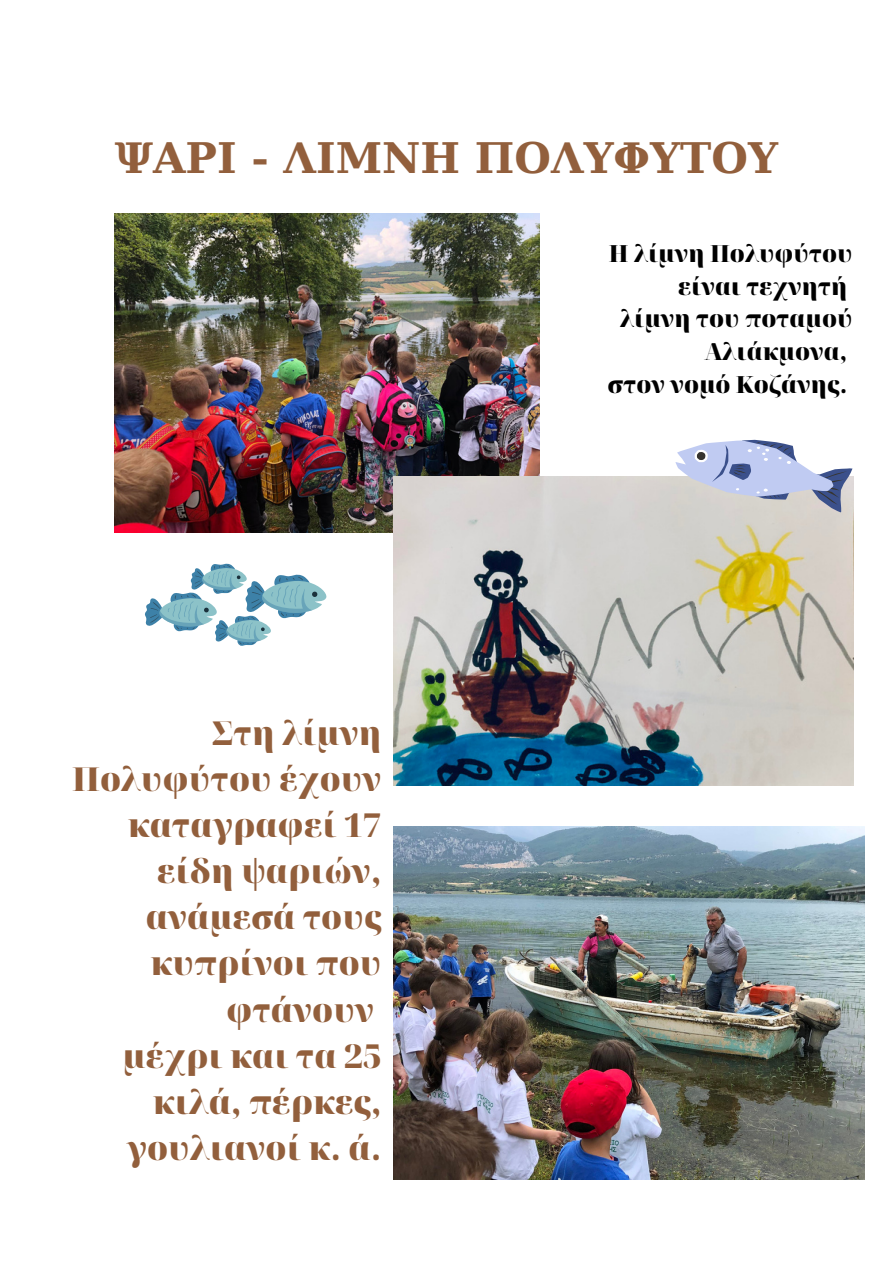
<style>
.page{position:relative;width:893px;height:1264px;background:#fff}
.page>*{position:absolute;margin:0;border:0;box-sizing:border-box;transform-origin:0 0}
.t1{font:700 42px "DejaVu Serif";color:#925f3c}
.t2{font:900 33px/46px "Noto Serif Display";color:#925f3c;text-align:right}
.t3{font:900 23.55px/32.5px "Noto Serif Display";color:#000;text-align:right}
</style>
<div class="page">
<img style="left:393px;top:826px;width:471px;height:353px">
<img style="left:115px;top:213px;width:425px;height:320px">
<img style="left:393px;top:476px;width:460px;height:309px">
<svg style="left:675px;top:440px;width:177px;height:72px"></svg>
<svg style="left:145px;top:563px;width:182px;height:83px"></svg>
<p class="t1" style="left:115px;top:133px;width:664px">ΨΑΡΙ - ΛΙΜΝΗ ΠΟΛΥΦΥΤΟΥ</p>
<p class="t2" style="left:72px;top:709px;width:311px">Στη λίμνη<br>Πολυφύτου έχουν καταγραφεί 17 είδη ψαριών, ανάμεσά τους κυπρίνοι που φτάνουν</p>
<p class="t2" style="left:122px;top:1031px;width:261px">μέχρι και τα 25 κιλά, πέρκες, γουλιανοί κ. ά.</p>
<p class="t3" style="left:609px;top:237px;width:245px">Η λίμνη Πολυφύτου είναι τεχνητή</p>
<p class="t3" style="left:620px;top:302px;width:234px">λίμνη του ποταμού<br>Αλιάκμονα,</p>
<p class="t3" style="left:607px;top:367px;width:241px">στον νομό Κοζάνης.</p>
</div>
